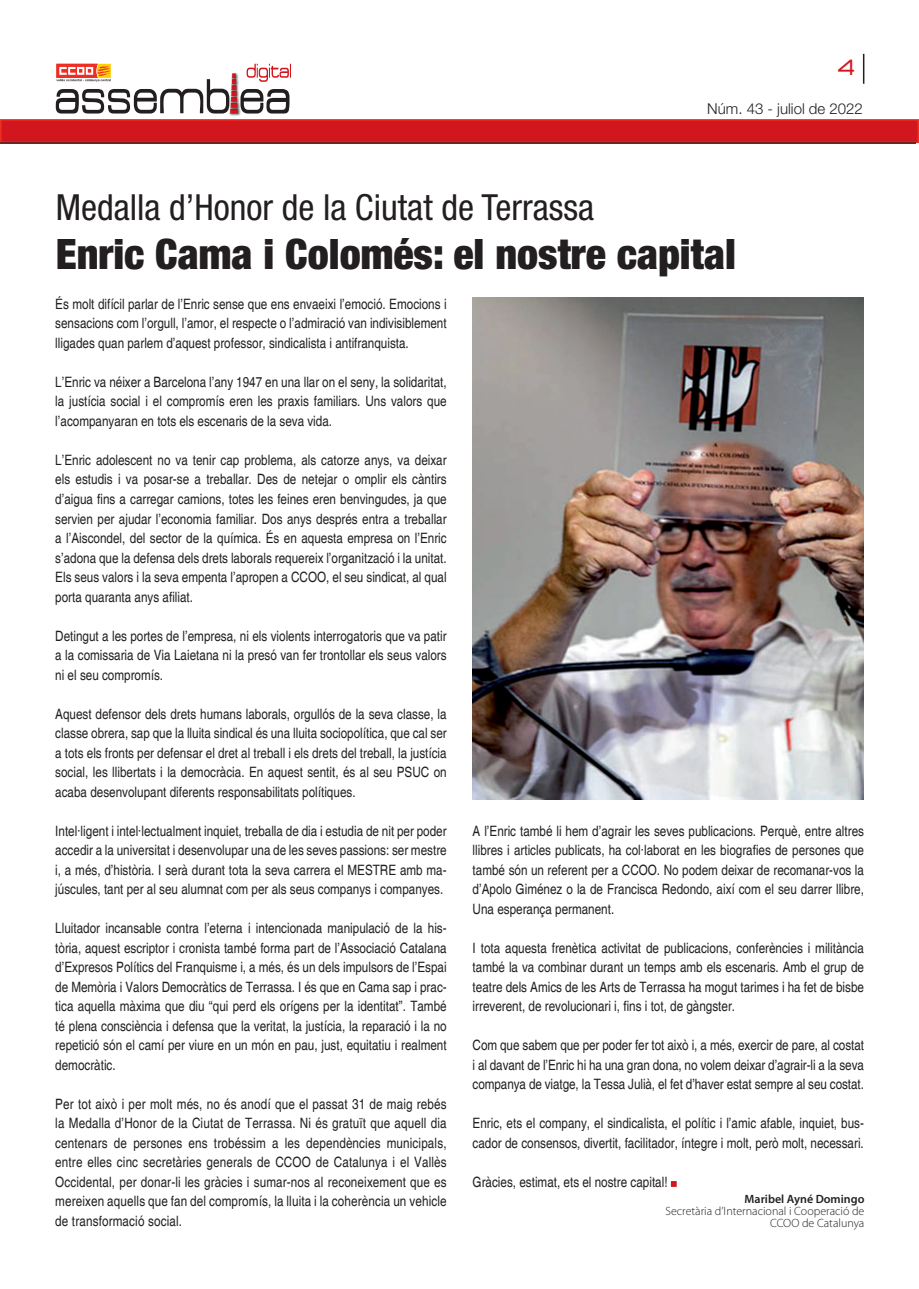
<style>
.page{position:relative;width:919px;height:1289px;background:#fff}
.page>*{position:absolute;margin:0;border:0;box-sizing:border-box;transform-origin:0 0}
.t1{font:900 condensed 42px "Helvetica Neue";color:#231f20}
.t2{font:condensed 36px "Helvetica Neue";color:#231f20}
.t3{font:24px "Acens";color:#d2161e}
.t4{font:300 15px "Helvetica Neue";color:#231f20}
.t5{font:condensed 14.25px/19.5px "Helvetica";color:#231f20;text-align:justify}
.t6{font:300 12px/12px "Myriad Pro";color:#231f20;text-align:right}
.t7{font:600 12px "Myriad Pro";color:#231f20}
</style>
<div class="page">
<div style="left:228px;top:108px;width:13px;height:8px;background:#231f20;opacity:.75"></div>
<svg style="left:56px;top:64px;width:235px;height:49px"></svg>
<hr style="left:862px;top:54px;width:2px;height:30px;background:#231f20">
<div style="left:1px;top:120px;width:917px;height:22px;background:#d2161e"></div>
<div style="left:0;top:119px;width:918px;height:24px;border:2px solid #ee2e22"></div>
<hr style="left:0;top:142px;width:915px;height:2px;background:#231f20">
<svg style="left:670px;top:1181px;width:6px;height:5px"></svg>
<img style="left:472px;top:297px;width:391px;height:502px">
<h3 class="t3" style="left:838px;top:55px;width:18px">4</h3>
<p class="t4" style="left:707px;top:99px;width:157px">Núm. 43 - juliol de 2022</p>
<h2 class="t2" style="left:56px;top:186px;width:539px">Medalla d’Honor de la Ciutat de Terrassa</h2>
<h1 class="t1" style="left:56px;top:228px;width:681px">Enric Cama i Colomés: el nostre capital</h1>
<p class="t5" style="left:55px;top:294px;width:393px">És molt difícil parlar de l’Enric sense que ens envaeixi l’emoció. Emocions i sensacions com l’orgull, l’amor, el respecte o l’admiració van indivisiblement lligades quan parlem d’aquest professor, sindicalista i antifranquista.</p>
<p class="t5" style="left:55px;top:372px;width:393px">L’Enric va néixer a Barcelona l’any 1947 en una llar on el seny, la solidaritat, la justícia social i el compromís eren les praxis familiars. Uns valors que l’acompanyaran en tots els escenaris de la seva vida.</p>
<p class="t5" style="left:55px;top:450px;width:393px">L’Enric adolescent no va tenir cap problema, als catorze anys, va deixar els estudis i va posar-se a treballar. Des de netejar o omplir els càntirs d’aigua fins a carregar camions, totes les feines eren benvingudes, ja que servien per ajudar l’economia familiar. Dos anys després entra a treballar a l’Aiscondel, del sector de la química. És en aquesta empresa on l’Enric s’adona que la defensa dels drets laborals requereix l’organització i la unitat.<br>Els seus valors i la seva empenta l’apropen a CCOO, el seu sindicat, al qual porta quaranta anys afiliat.</p>
<p class="t5" style="left:55px;top:626px;width:393px">Detingut a les portes de l’empresa, ni els violents interrogatoris que va patir a la comissaria de Via Laietana ni la presó van fer trontollar els seus valors ni el seu compromís.</p>
<p class="t5" style="left:55px;top:704px;width:393px">Aquest defensor dels drets humans laborals, orgullós de la seva classe, la classe obrera, sap que la lluita sindical és una lluita sociopolítica, que cal ser a tots els fronts per defensar el dret al treball i els drets del treball, la justícia social, les llibertats i la democràcia. En aquest sentit, és al seu PSUC on acaba desenvolupant diferents responsabilitats polítiques.</p>
<p class="t5" style="left:55px;top:821px;width:393px">Intel·ligent i intel·lectualment inquiet, treballa de dia i estudia de nit per poder accedir a la universitat i desenvolupar una de les seves passions: ser mestre i, a més, d’història. I serà durant tota la seva carrera el MESTRE amb ma&shy;júscules, tant per al seu alumnat com per als seus companys i companyes.</p>
<p class="t5" style="left:55px;top:918px;width:393px">Lluitador incansable contra l’eterna i intencionada manipulació de la his&shy;tòria, aquest escriptor i cronista també forma part de l’Associació Catalana d’Expresos Polítics del Franquisme i, a més, és un dels impulsors de l’Espai de Memòria i Valors Democràtics de Terrassa. I és que en Cama sap i prac&shy;tica aquella màxima que diu “qui perd els orígens per la identitat”. També té plena consciència i defensa que la veritat, la justícia, la reparació i la no repetició són el camí per viure en un món en pau, just, equitatiu i realment democràtic.</p>
<p class="t5" style="left:55px;top:1094px;width:393px">Per tot això i per molt més, no és anodí que el passat 31 de maig rebés la Medalla d’Honor de la Ciutat de Terrassa. Ni és gratuït que aquell dia centenars de persones ens trobéssim a les dependències municipals, entre elles cinc secretàries generals de CCOO de Catalunya i el Vallès Occidental, per donar-li les gràcies i sumar-nos al reconeixement que es mereixen aquells que fan del compromís, la lluita i la coherència un vehicle de transformació social.</p>
<p class="t5" style="left:472px;top:821px;width:393px">A l’Enric també li hem d’agrair les seves publicacions. Perquè, entre altres llibres i articles publicats, ha col·laborat en les biografies de persones que també són un referent per a CCOO. No podem deixar de recomanar-vos la d’Apolo Giménez o la de Francisca Redondo, així com el seu darrer llibre, Una esperança permanent.</p>
<p class="t5" style="left:472px;top:938px;width:393px">I tota aquesta frenètica activitat de publicacions, conferències i militància també la va combinar durant un temps amb els escenaris. Amb el grup de teatre dels Amics de les Arts de Terrassa ha mogut tarimes i ha fet de bisbe irreverent, de revolucionari i, fins i tot, de gàngster.</p>
<p class="t5" style="left:472px;top:1035px;width:393px">Com que sabem que per poder fer tot això i, a més, exercir de pare, al costat i al davant de l’Enric hi ha una gran dona, no volem deixar d’agrair-li a la seva companya de viatge, la Tessa Julià, el fet d’haver estat sempre al seu costat.</p>
<p class="t5" style="left:472px;top:1113px;width:393px">Enric, ets el company, el sindicalista, el polític i l’amic afable, inquiet, bus&shy;cador de consensos, divertit, facilitador, íntegre i molt, però molt, necessari.</p>
<p class="t5" style="left:472px;top:1172px;width:196px">Gràcies, estimat, ets el nostre capital!</p>
<p class="t7" style="left:744px;top:1190px;width:121px">Maribel Ayné Domingo</p>
<p class="t6" style="left:665px;top:1204px;width:200px">Secretària d’Internacional i Cooperació de<br>CCOO de Catalunya</p>
</div>
